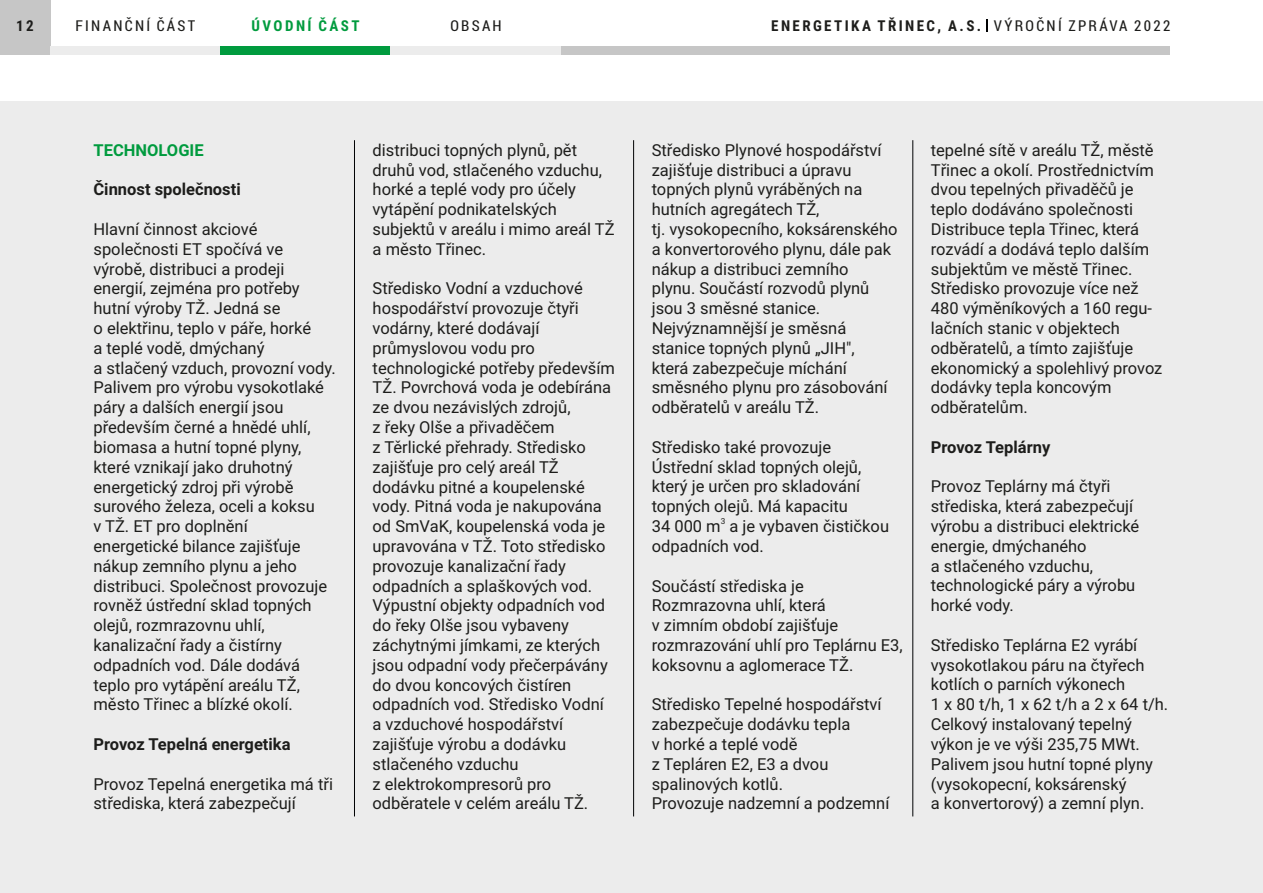
<style>
.page{position:relative;width:1263px;height:893px;background:#fff}
.page>*{position:absolute;margin:0;border:0;box-sizing:border-box;transform-origin:0 0}
.t1{font:16.5px/19.8px "Roboto";color:#1d1d1b}
.t2{font:700 16.5px "Roboto";color:#1d1d1b}
.t3{font:700 16.5px "Roboto";color:#009b3e}
.t4{font:700 15px "Roboto Condensed";letter-spacing:.16em;color:#1d1d1b}
.t5{font:15px "Roboto Condensed";letter-spacing:.155em;color:#1d1d1b}
.t6{font:700 15px "Roboto Condensed";letter-spacing:.16em;color:#009b3e}
.t7{font:8.25px "Roboto";color:#1d1d1b}
.s1{font-weight:400}
</style>
<div class="page">
<div style="left:0;top:102px;width:1263px;height:791px;background:#ececec"></div>
<hr style="left:354px;top:140px;width:1px;height:676px;background:#010203">
<hr style="left:633px;top:140px;width:1px;height:676px;background:#010203">
<hr style="left:912px;top:140px;width:1px;height:676px;background:#010203">
<div style="left:0;top:0;width:51px;height:55px;background:#c6c6c6"></div>
<div style="left:51px;top:47px;width:170px;height:8px;background:#ececec"></div>
<div style="left:221px;top:47px;width:170px;height:8px;background:#009b3e"></div>
<div style="left:391px;top:47px;width:170px;height:8px;background:#ececec"></div>
<div style="left:561px;top:47px;width:609px;height:8px;background:#c6c6c6"></div>
<svg style="left:987px;top:19px;width:1px;height:13px"></svg>
<p class="t4" style="left:16px;top:20px;width:19px">12</p>
<p class="t5" style="left:75px;top:15px;width:121px">FINANČNÍ ČÁST</p>
<p class="t6" style="left:252px;top:20px;width:109px">ÚVODNÍ ČÁST</p>
<p class="t5" style="left:450px;top:15px;width:53px">OBSAH</p>
<p class="t4" style="left:771px;top:20px;width:401px">ENERGETIKA TŘINEC, A.S. <span class="s1">VÝROČNÍ ZPRÁVA 2022</span></p>
<p class="t3" style="left:94px;top:143px;width:112px">TECHNOLOGIE</p>
<p class="t2" style="left:94px;top:183px;width:149px">Činnost společnosti</p>
<p class="t1" style="left:93px;top:221px;width:244px">Hlavní činnost akciové společnosti ET spočívá ve výrobě, distribuci a prodeji energií, zejména pro potřeby hutní výroby TŽ. Jedná se<br>o elektřinu, teplo v páře, horké<br>a teplé vodě, dmýchaný<br>a stlačený vzduch, provozní vody.<br>Palivem pro výrobu vysokotlaké páry a dalších energií jsou především černé a hnědé uhlí, biomasa a hutní topné plyny, které vznikají jako druhotný energetický zdroj při výrobě surového železa, oceli a koksu<br>v TŽ. ET pro doplnění energetické bilance zajišťuje nákup zemního plynu a jeho distribuci. Společnost provozuje rovněž ústřední sklad topných olejů, rozmrazovnu uhlí, kanalizační řady a čistírny odpadních vod. Dále dodává teplo pro vytápění areálu TŽ, město Třinec a blízké okolí.</p>
<p class="t2" style="left:93px;top:737px;width:199px">Provoz Tepelná energetika</p>
<p class="t1" style="left:93px;top:775px;width:241px">Provoz Tepelná energetika má tři střediska, která zabezpečují</p>
<p class="t1" style="left:373px;top:142px;width:243px">distribuci topných plynů, pět druhů vod, stlačeného vzduchu, horké a teplé vody pro účely vytápění podnikatelských subjektů v areálu i mimo areál TŽ a město Třinec.</p>
<p class="t1" style="left:372px;top:280px;width:244px">Středisko Vodní a vzduchové hospodářství provozuje čtyři vodárny, které dodávají průmyslovou vodu pro technologické potřeby především<br>TŽ. Povrchová voda je odebírána ze dvou nezávislých zdrojů,<br>z řeky Olše a přivaděčem<br>z Těrlické přehrady. Středisko zajišťuje pro celý areál TŽ dodávku pitné a koupelenské vody. Pitná voda je nakupována od SmVaK, koupelenská voda je upravována v TŽ. Toto středisko provozuje kanalizační řady odpadních a splaškových vod.<br>Výpustní objekty odpadních vod do řeky Olše jsou vybaveny záchytnými jímkami, ze kterých jsou odpadní vody přečerpávány do dvou koncových čistíren odpadních vod. Středisko Vodní a vzduchové hospodářství zajišťuje výrobu a dodávku stlačeného vzduchu<br>z elektrokompresorů pro odběratele v celém areálu TŽ.</p>
<p class="t1" style="left:652px;top:142px;width:247px">Středisko Plynové hospodářství zajišťuje distribuci a úpravu topných plynů vyráběných na hutních agregátech TŽ,<br>tj. vysokopecního, koksárenského a konvertorového plynu, dále pak nákup a distribuci zemního<br>plynu. Součástí rozvodů plynů jsou 3 směsné stanice.<br>Nejvýznamnější je směsná stanice topných plynů „JIH",<br>která zabezpečuje míchání směsného plynu pro zásobování odběratelů v areálu TŽ.</p>
<p class="t1" style="left:652px;top:439px;width:211px">Středisko také provozuje<br>Ústřední sklad topných olejů, který je určen pro skladování topných olejů. Má kapacitu</p>
<p class="t7" style="left:721px;top:518px;width:6px">3</p>
<p class="t1" style="left:652px;top:518px;width:239px">34 000 m a je vybaven čističkou odpadních vod.</p>
<p class="t1" style="left:652px;top:577px;width:253px">Součástí střediska je<br>Rozmrazovna uhlí, která<br>v zimním období zajišťuje rozmrazování uhlí pro Teplárnu E3, koksovnu a aglomerace TŽ.</p>
<p class="t1" style="left:652px;top:696px;width:239px">Středisko Tepelné hospodářství zabezpečuje dodávku tepla<br>v horké a teplé vodě<br>z Tepláren E2, E3 a dvou spalinových kotlů.<br>Provozuje nadzemní a podzemní</p>
<p class="t1" style="left:931px;top:142px;width:233px">tepelné sítě v areálu TŽ, městě<br>Třinec a okolí. Prostřednictvím dvou tepelných přivaděčů je teplo dodáváno společnosti<br>Distribuce tepla Třinec, která rozvádí a dodává teplo dalším subjektům ve městě Třinec.<br>Středisko provozuje více než<br>480 výměníkových a 160 regu&shy;lačních stanic v objektech odběratelů, a tímto zajišťuje ekonomický a spolehlivý provoz dodávky tepla koncovým odběratelům.</p>
<p class="t2" style="left:931px;top:440px;width:121px">Provoz Teplárny</p>
<p class="t1" style="left:931px;top:478px;width:210px">Provoz Teplárny má čtyři střediska, která zabezpečují výrobu a distribuci elektrické energie, dmýchaného<br>a stlačeného vzduchu, technologické páry a výrobu horké vody.</p>
<p class="t1" style="left:931px;top:637px;width:239px">Středisko Teplárna E2 vyrábí vysokotlakou páru na čtyřech kotlích o parních výkonech<br>1 x 80 t/h, 1 x 62 t/h a 2 x 64 t/h.<br>Celkový instalovaný tepelný výkon je ve výši 235,75 MWt.<br>Palivem jsou hutní topné plyny (vysokopecní, koksárenský<br>a konvertorový) a zemní plyn.</p>
</div>
